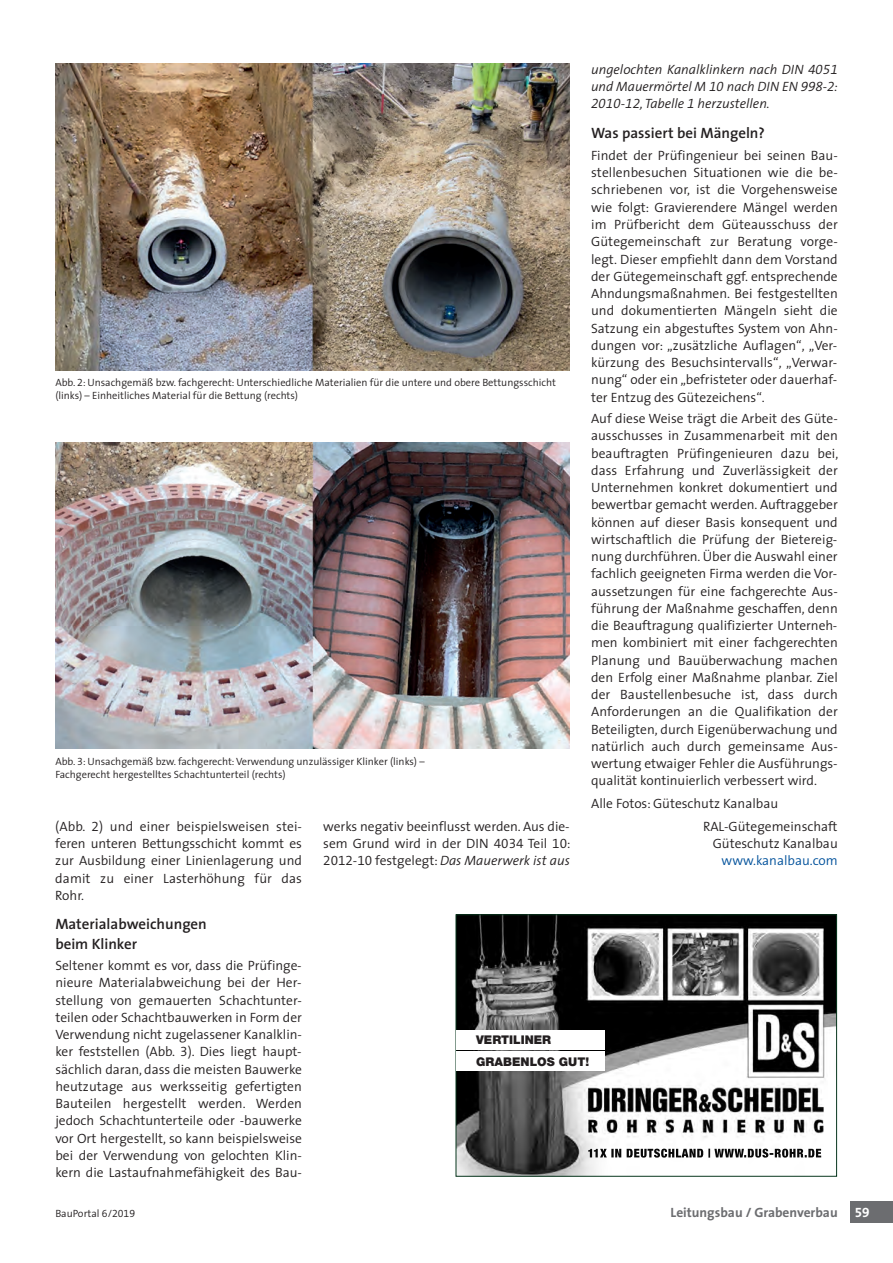
<style>
.page{position:relative;width:893px;height:1263px;background:#fff}
.page>*{position:absolute;margin:0;border:0;box-sizing:border-box;transform-origin:0 0}
.t1{font:600 15px/19.5px "BG Thesis";color:#231f20}
.t2{font:300 13.5px/17.2px "BG Thesis";color:#231f20;text-align:justify}
.t3{font:italic 300 13.5px/17.2px "BG Thesis";color:#231f20;text-align:justify}
.t4{font:700 13.5px "BG Thesis";color:#6c6d70}
.t5{font:300 13.5px "BG Thesis";color:#01519b}
.t6{font:700 13.5px "BG Thesis";color:#fff}
.t7{font:900 12px/21.5px "Helvetica Neue LT Std";color:#231f20}
.t8{font:300 10.5px/12.8px "BG Thesis";color:#231f20}
.s1{font-style:italic}
</style>
<div class="page">
<div style="left:850px;top:1201px;width:43px;height:21px;background:#6c6d70"></div>
<img style="left:55px;top:64px;width:515px;height:306px">
<img style="left:55px;top:442px;width:515px;height:306px">
<img style="left:458px;top:916px;width:377px;height:258px">
<img style="left:644px;top:1148px;width:159px;height:9px">
<svg style="left:808px;top:1149px;width:13px;height:8px"></svg>
<div style="left:456px;top:914px;width:381px;height:262px;border:1px solid #08371e"></div>
<div style="left:456px;top:1030px;width:149px;height:19px;background:#fff"></div>
<div style="left:456px;top:1051px;width:149px;height:20px;background:#fff"></div>
<p class="t3" style="left:591px;top:62px;width:248px">ungelochten Kanalklinkern nach DIN 4051 und Mauermörtel M 10 nach DIN EN 998-2:<br>2010-12, Tabelle 1 herzustellen.</p>
<p class="t1" style="left:591px;top:125px;width:175px">Was passiert bei Mängeln?</p>
<p class="t2" style="left:591px;top:148px;width:248px">Findet der Prüfingenieur bei seinen Bau&shy;stellenbesuchen Situationen wie die be - schriebenen vor, ist die Vorgehensweise wie folgt: Gravierendere Mängel werden im Prüfbericht dem Güteausschuss der Gütegemeinschaft zur Beratung vorge&shy;legt. Dieser empfiehlt dann dem Vorstand der Gütegemeinschaft ggf. entsprechende Ahndungsmaßnahmen. Bei festgestellten und dokumentierten Mängeln sieht die Satzung ein abgestuftes System von Ahn&shy;dungen vor: „zusätzliche Auflagen“, „Ver&shy;kürzung des Besuchsintervalls“, „Verwar&shy;nung“ oder ein „befristeter oder dauerhaf&shy;ter Entzug des Gütezeichens“.</p>
<p class="t2" style="left:591px;top:412px;width:249px">Auf diese Weise trägt die Arbeit des Güte&shy;ausschusses in Zusammenarbeit mit den beauftragten Prüfingenieuren dazu bei, dass Erfahrung und Zuverlässigkeit der Unternehmen konkret dokumentiert und bewertbar gemacht werden. Auftraggeber können auf dieser Basis konsequent und wirtschaftlich die Prüfung der Bietereig&shy;nung durchführen. Über die Auswahl einer fachlich geeigneten Firma werden die Vor&shy;aussetzungen für eine fachgerechte Aus&shy;führung der Maßnahme geschaffen, denn die Beauftragung qualifizierter Unterneh&shy;men kombiniert mit einer fachgerechten Planung und Bauüberwachung machen den Erfolg einer Maßnahme planbar. Ziel der Baustellenbesuche ist, dass durch Anforderungen an die Qualifikation der Beteiligten, durch Eigenüberwachung und natürlich auch durch gemeinsame Aus&shy;wertung etwaiger Fehler die Ausführungs&shy;qualität kontinuierlich verbessert wird.</p>
<p class="t2" style="left:703px;top:794px;width:136px;line-height:22.8px;text-indent:-112px">Alle Fotos: Güteschutz Kanalbau<br>RAL-Gütegemeinschaft</p>
<p class="t2" style="left:713px;top:837px;width:127px">Güteschutz Kanalbau</p>
<p class="t5" style="left:722px;top:856px;width:118px">www.kanalbau.com</p>
<p class="t8" style="left:55px;top:378px;width:502px">Abb. 2: Unsachgemäß bzw. fachgerecht: Unterschiedliche Materialien für die untere und obere Bettungsschicht (links) – Einheitliches Material für die Bettung (rechts)</p>
<p class="t8" style="left:55px;top:756px;width:371px">Abb. 3: Unsachgemäß bzw. fachgerecht: Verwendung unzulässiger Klinker (links) –<br>Fachgerecht hergestelltes Schachtunterteil (rechts)</p>
<p class="t2" style="left:55px;top:819px;width:248px">(Abb. 2) und einer beispielsweisen stei&shy;feren unteren Bettungsschicht kommt es zur Ausbildung einer Linienlagerung und damit zu einer Lasterhöhung für das Rohr.</p>
<p class="t1" style="left:55px;top:916px;width:153px">Materialabweichungen beim Klinker</p>
<p class="t2" style="left:55px;top:958px;width:248px">Seltener kommt es vor, dass die Prüfinge&shy;nieure Materialabweichung bei der Her&shy;stellung von gemauerten Schachtunter&shy;teilen oder Schachtbauwerken in Form der Verwendung nicht zugelassener Kanalklin&shy;ker feststellen (Abb. 3). Dies liegt haupt&shy;sächlich daran, dass die meisten Bauwerke heutzutage aus werksseitig gefertigten Bauteilen hergestellt werden. Werden jedoch Schachtunterteile oder -bauwerke vor Ort hergestellt, so kann beispielsweise bei der Verwendung von gelochten Klin&shy;kern die Lastaufnahmefähigkeit des Bau-</p>
<p class="t2" style="left:323px;top:819px;width:249px">werks negativ beeinflusst werden. Aus die&shy;sem Grund wird in der DIN 4034 Teil 10:<br>2012-10 festgelegt: <span class="s1">Das Mauerwerk ist aus</span></p>
<p class="t7" style="left:476px;top:1030px;width:114px">VERTILINER<br>GRABENLOS GUT!</p>
<p class="t8" style="left:55px;top:1208px;width:81px">BauPortal 6/2019</p>
<p class="t4" style="left:671px;top:1206px;width:169px">Leitungsbau / Grabenverbau</p>
<p class="t6" style="left:855px;top:1206px;width:16px">59</p>
</div>
